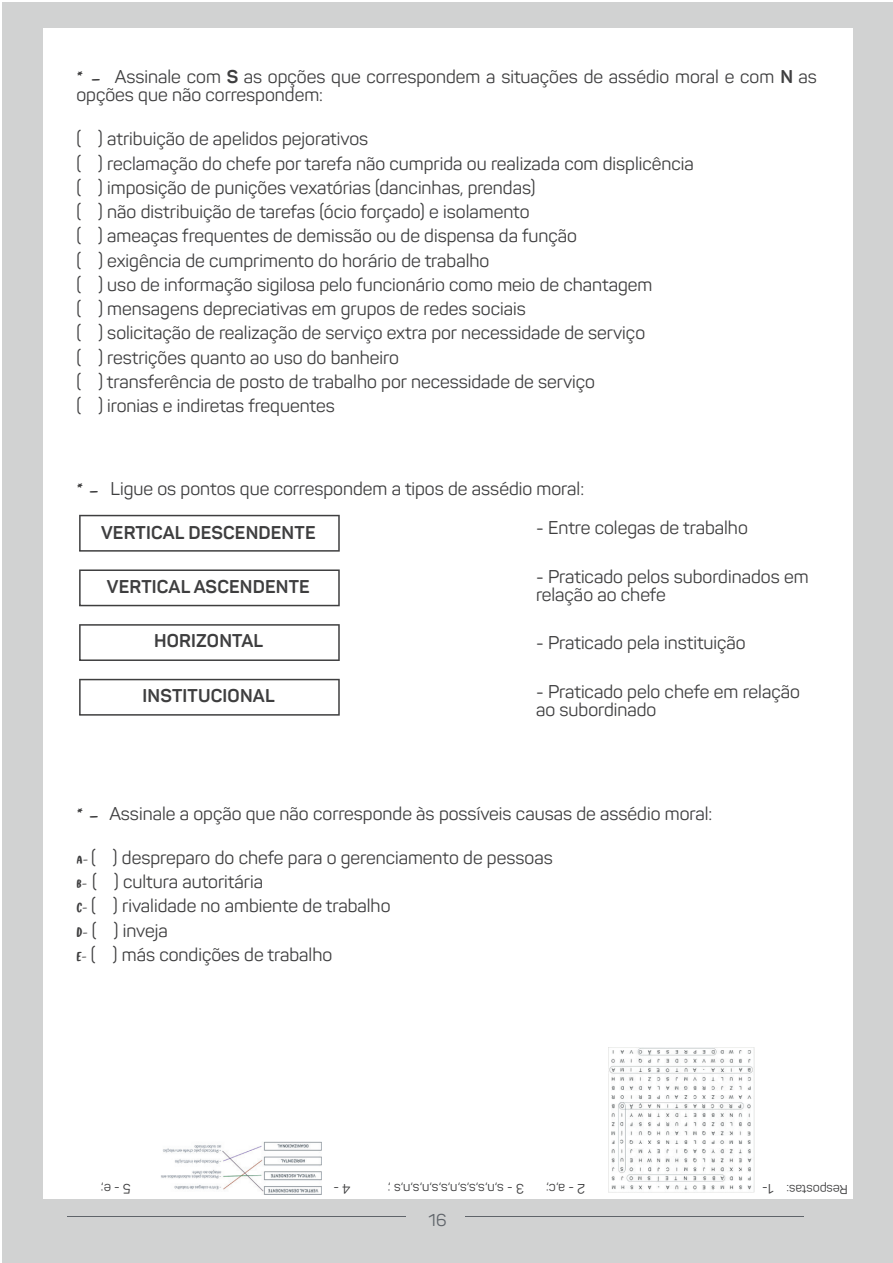
<style>
.page{position:relative;width:893px;height:1263px;background:#fff}
.page>*{position:absolute;margin:0;border:0;box-sizing:border-box;transform-origin:0 0}
.t1{font:18.3px/24.3px "Panton";color:#3e3e3f}
.t2{font:700 18.3px "Panton";letter-spacing:.01em;color:#3e3e3f}
.t3{font:16.95px "Panton";color:#5f646a}
.t4{font:13.5px "Panton";color:#3e3e3f}
.t5{font:12.75px "Panton";color:#3e3e3f}
.s1{font-family:"Summer Loving";font-size:33.9px}
.s2{font-weight:700}
.s3{font-family:"Summer Loving"}
</style>
<div class="page">
<div style="left:2px;top:2px;width:891px;height:1261px;background:#d1d2d2"></div>
<div style="left:43px;top:28px;width:809px;height:1171px;background:#fff"></div>
<svg style="left:79px;top:515px;width:261px;height:37px"></svg>
<svg style="left:79px;top:569px;width:261px;height:37px"></svg>
<svg style="left:79px;top:624px;width:261px;height:37px"></svg>
<svg style="left:79px;top:679px;width:261px;height:37px"></svg>
<img style="left:608px;top:1047px;width:146px;height:146px">
<img style="left:161px;top:1141px;width:161px;height:54px">
<hr style="left:67px;top:1216px;width:339px;height:1px;background:#5f646a">
<hr style="left:465px;top:1216px;width:339px;height:1px;background:#5f646a">
<p class="t1" style="left:76px;top:67px;width:742px;line-height:18.3px"><span class="s1">3 -</span> Assinale com <span class="s2">S</span> as opções que correspondem a situações de assédio moral e com <span class="s2">N</span> as opções que não correspondem:</p>
<p class="t1" style="left:76px;top:127px;width:619px">( ) atribuição de apelidos pejorativos<br>( ) reclamação do chefe por tarefa não cumprida ou realizada com displicência ( ) imposição de punições vexatórias (dancinhas, prendas)<br>( ) não distribuição de tarefas (ócio forçado) e isolamento<br>( ) ameaças frequentes de demissão ou de dispensa da função<br>( ) exigência de cumprimento do horário de trabalho<br>( ) uso de informação sigilosa pelo funcionário como meio de chantagem<br>( ) mensagens depreciativas em grupos de redes sociais<br>( ) solicitação de realização de serviço extra por necessidade de serviço<br>( ) restrições quanto ao uso do banheiro<br>( ) transferência de posto de trabalho por necessidade de serviço<br>( ) ironias e indiretas frequentes</p>
<p class="t1" style="left:76px;top:476px;width:509px"><span class="s1">4 -</span> Ligue os pontos que correspondem a tipos de assédio moral:</p>
<p class="t2" style="left:101px;top:521px;width:216px">VERTICAL DESCENDENTE</p>
<p class="t2" style="left:107px;top:575px;width:204px">VERTICAL ASCENDENTE</p>
<p class="t2" style="left:154px;top:629px;width:111px">HORIZONTAL</p>
<p class="t2" style="left:142px;top:684px;width:134px">INSTITUCIONAL</p>
<p class="t1" style="left:536px;top:516px;width:213px">- Entre colegas de trabalho</p>
<p class="t1" style="left:536px;top:567px;width:274px;line-height:18.3px">- Praticado pelos subordinados em relação ao chefe</p>
<p class="t1" style="left:536px;top:631px;width:211px">- Praticado pela instituição</p>
<p class="t1" style="left:536px;top:682px;width:265px;line-height:18.3px">- Praticado pelo chefe em relação ao subordinado</p>
<p class="t1" style="left:76px;top:801px;width:637px"><span class="s1">5 -</span> Assinale a opção que não corresponde às possíveis causas de assédio moral:</p>
<p class="t1" style="left:76px;top:845px;width:478px"><span class="s3">a-</span> ( ) despreparo do chefe para o gerenciamento de pessoas <span class="s3">b-</span> ( ) cultura autoritária<br><span class="s3">C-</span> ( ) rivalidade no ambiente de trabalho<br><span class="s3">D-</span> ( ) inveja<br><span class="s3">E-</span> ( ) más condições de trabalho</p>
<p class="t4" style="left:131px;top:1197px;width:32px;rotate:-180deg">5 - e;</p>
<p class="t4" style="left:350px;top:1197px;width:19px;rotate:-180deg">4 -</p>
<p class="t4" style="left:524px;top:1197px;width:138px;rotate:-180deg">3 - s,n,s,s,s,n,s,s,n,s,n,s ;</p>
<p class="t4" style="left:585px;top:1197px;width:41px;rotate:-180deg">2 - a,c;</p>
<p class="t4" style="left:774px;top:1197px;width:13px;rotate:-180deg">1-</p>
<p class="t3" style="left:428px;top:1209px;width:20px">16</p>
<p class="t5" style="left:848px;top:1197px;width:63px;rotate:-180deg">Respostas:</p>
</div>
